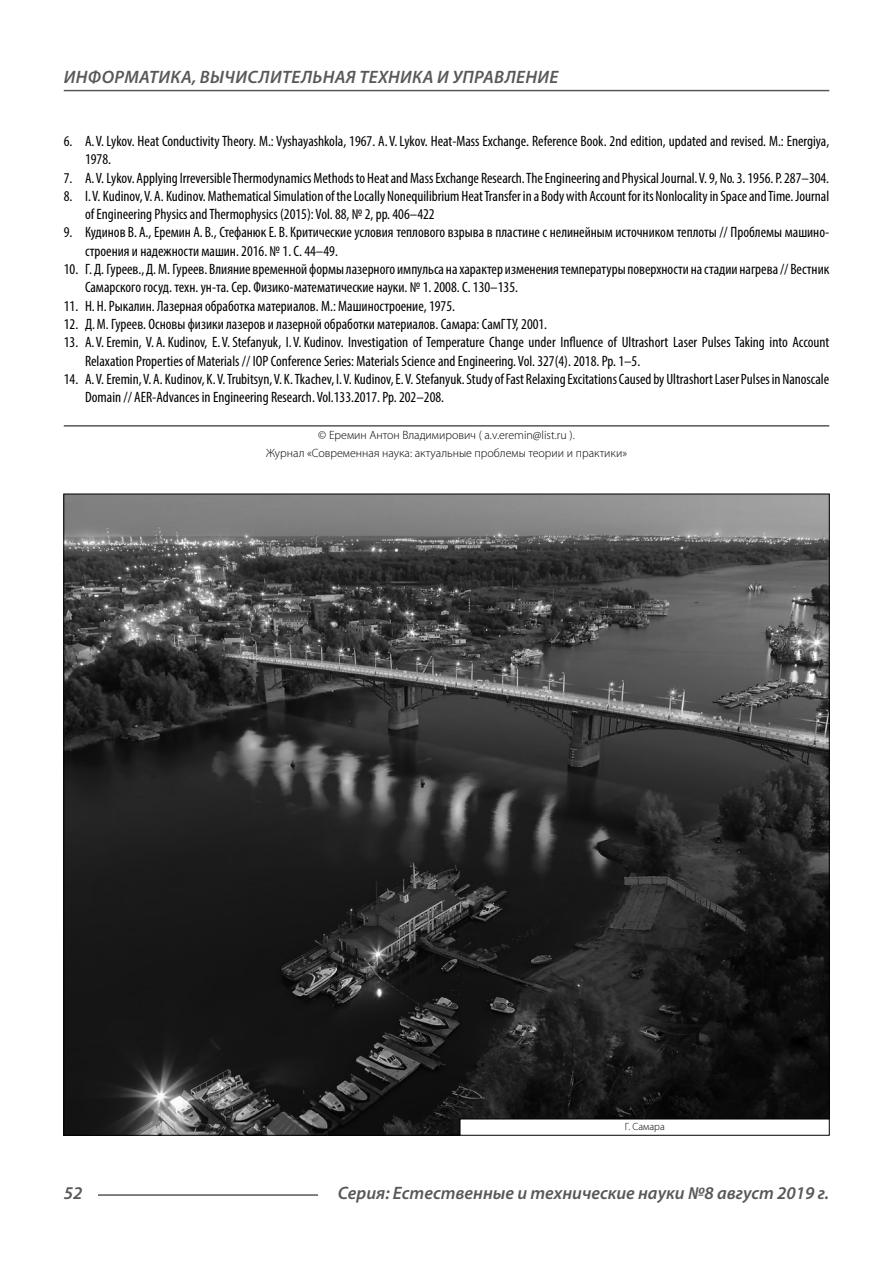
<style>
.page{position:relative;width:893px;height:1263px;background:#fff}
.page>*{position:absolute;margin:0;border:0;box-sizing:border-box;transform-origin:0 0}
.t1{font:italic 600 18px "Myriad Pro";color:#585858}
.t2{font:italic 600 18px "Myriad Pro";letter-spacing:.02em;color:#585858}
.t3{font:condensed 15px/18.3px "Myriad Pro";color:#000}
.t4{font:300 12px/18.3px "Myriad Pro";color:#000;text-align:center}
.t5{font:300 10.5px "Myriad Pro";color:#000}
</style>
<div class="page">
<hr style="left:64px;top:426px;width:765px;height:1px;background:#000">
<img style="left:65px;top:496px;width:763px;height:638px">
<div style="left:460px;top:1119px;width:369px;height:16px;background:#fff"></div>
<div style="left:460px;top:1119px;width:370px;height:17px;border:1px solid #000"></div>
<hr style="left:98px;top:1194px;width:220px;height:2px;background:#585858">
<hr style="left:64px;top:90px;width:765px;height:1px;background:#585858">
<p class="t2" style="left:64px;top:71px;width:496px">ИНФОРМАТИКА, ВЫЧИСЛИТЕЛЬНАЯ ТЕХНИКА И УПРАВЛЕНИЕ</p>
<p class="t3" style="left:85px;top:133px;width:746px;text-indent:-21px">6. A. V. Lykov. Heat Conductivity Theory. М.: Vyshayashkola, 1967. A. V. Lykov. Heat-Mass Exchange. Reference Book. 2nd edition, updated and revised. М.: Energiya,<br>1978.</p>
<p class="t3" style="left:64px;top:170px;width:767px">7. A. V. Lykov. Applying Irreversible Thermodynamics Methods to Heat and Mass Exchange Research. The Engineering and Physical Journal. V. 9, No. 3. 1956. P. 287–304.</p>
<p class="t3" style="left:85px;top:188px;width:746px;text-indent:-21px">8. I. V. Kudinov, V. A. Kudinov. Mathematical Simulation of the Locally Nonequilibrium Heat Transfer in a Body with Account for its Nonlocality in Space and Time. Journal of Engineering Physics and Thermophysics (2015): Vol. 88, № 2, pp. 406–422</p>
<p class="t3" style="left:85px;top:225px;width:746px;text-indent:-21px">9. Кудинов В. А., Еремин А. В., Стефанюк Е. В. Критические условия теплового взрыва в пластине с нелинейным источником теплоты // Проблемы машино&shy;строения и надежности машин. 2016. № 1. С. 44–49.</p>
<p class="t3" style="left:85px;top:261px;width:746px;text-indent:-21px">10. Г. Д. Гуреев., Д. М. Гуреев. Влияние временной формы лазерного импульса на характер изменения температуры поверхности на стадии нагрева // Вестник<br>Самарского госуд. техн. ун-та. Сер. Физико-математические науки. № 1. 2008. С. 130–135.</p>
<p class="t3" style="left:64px;top:298px;width:393px">11. Н. Н. Рыкалин. Лазерная обработка материалов. М.: Машиностроение, 1975.</p>
<p class="t3" style="left:64px;top:316px;width:485px">12. Д. М. Гуреев. Основы физики лазеров и лазерной обработки материалов. Самара: СамГТУ, 2001.</p>
<p class="t3" style="left:85px;top:335px;width:746px;text-indent:-21px">13. A. V. Eremin, V. A. Kudinov, E. V. Stefanyuk, I. V. Kudinov. Investigation of Temperature Change under Influence of Ultrashort Laser Pulses Taking into Account<br>Relaxation Properties of Materials // IOP Conference Series: Materials Science and Engineering. Vol. 327(4). 2018. Pp. 1–5.</p>
<p class="t3" style="left:85px;top:371px;width:746px;text-indent:-21px">14. A. V. Eremin, V. A. Kudinov, K. V. Trubitsyn, V. K. Tkachev, I. V. Kudinov, E. V. Stefanyuk. Study of Fast Relaxing Excitations Caused by Ultrashort Laser Pulses in Nanoscale<br>Domain // AER-Advances in Engineering Research. Vol.133.2017. Pp. 202–208.</p>
<p class="t4" style="left:266px;top:427px;width:363px">© Еремин Антон Владимирович ( a.v.eremin@list.ru ).<br>Журнал «Современная наука: актуальные проблемы теории и практики»</p>
<p class="t5" style="left:625px;top:1122px;width:42px">Г. Самара</p>
<p class="t1" style="left:64px;top:1186px;width:20px">52</p>
<p class="t1" style="left:338px;top:1186px;width:493px">Серия: Естественные и технические науки №8 август 2019 г.</p>
</div>
